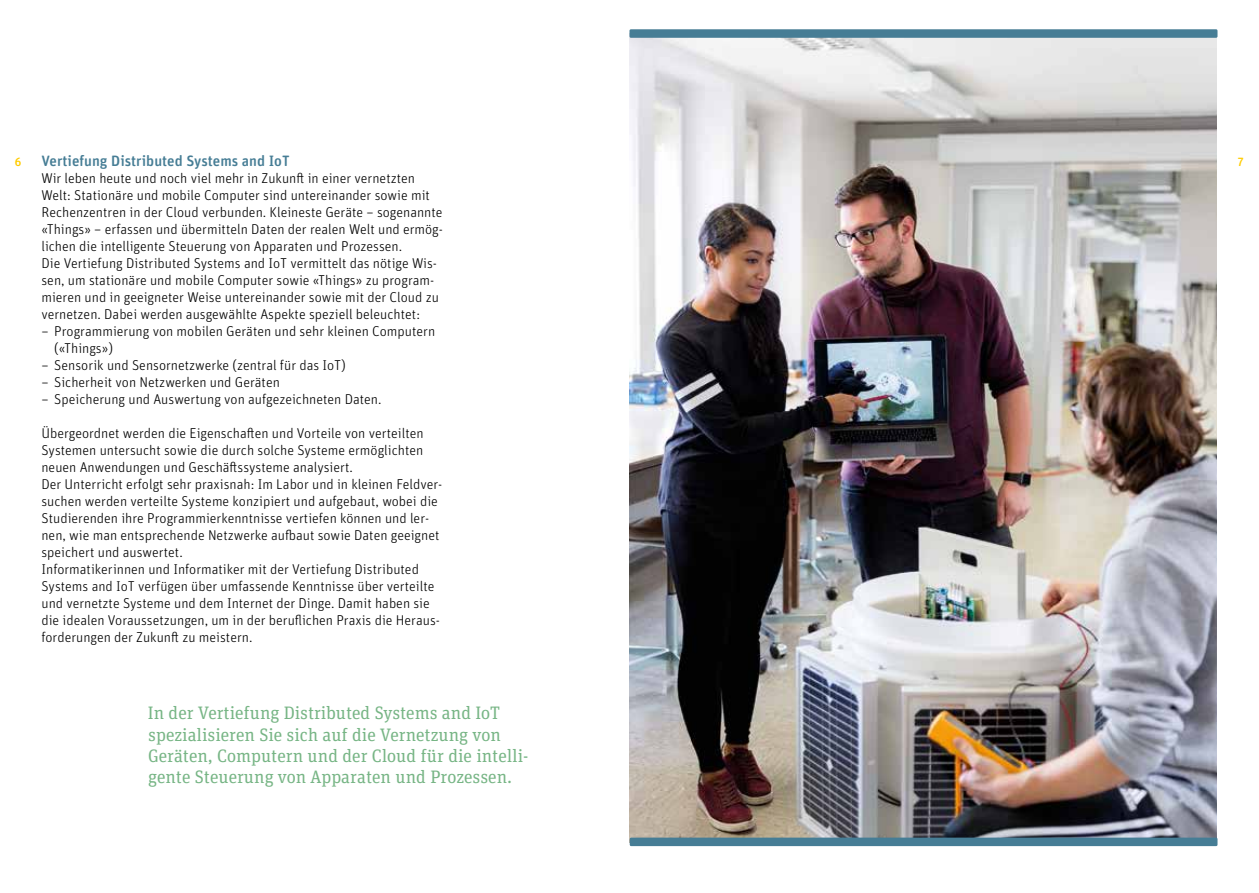
<style>
.page{position:relative;width:1259px;height:893px;background:#fff}
.page>*{position:absolute;margin:0;border:0;box-sizing:border-box;transform-origin:0 0}
.t1{font:18px/21.3px "Unit Slab Pro";color:#77b585}
.t2{font:500 15px "Unit Rounded Pro";color:#467d95}
.t3{font:300 14.25px/17px "Unit Rounded Pro";color:#000}
.t4{font:500 12px "Unit Rounded Pro";color:#fc0}
</style>
<div class="page">
<img style="left:629px;top:38px;width:587px;height:805px">
<div style="left:630px;top:838px;width:587px;height:8px;background:#467d95;border-radius:2px"></div>
<div style="left:629px;top:29px;width:588px;height:9px;background:#467d95;border-radius:2px"></div>
<p class="t4" style="left:15px;top:153px;width:8px">6</p>
<p class="t2" style="left:41px;top:150px;width:250px">Vertiefung Distributed Systems and IoT</p>
<p class="t4" style="left:1237px;top:153px;width:8px">7</p>
<p class="t3" style="left:41px;top:169px;width:403px">Wir leben heute und noch viel mehr in Zukunft in einer vernetzten Welt: Stationäre und mobile Computer sind untereinander sowie mit Rechenzentren in der Cloud verbunden. Kleineste Geräte – sogenannte «Things» – erfassen und übermitteln Daten der realen Welt und ermög&shy;lichen die intelligente Steuerung von Apparaten und Prozessen.<br>Die Vertiefung Distributed Systems and IoT vermittelt das nötige Wis&shy;sen, um stationäre und mobile Computer sowie «Things» zu program&shy;mieren und in geeigneter Weise untereinander sowie mit der Cloud zu vernetzen. Dabei werden ausgewählte Aspekte speziell beleuchtet:</p>
<p class="t3" style="left:54px;top:322px;width:382px;text-indent:-13px">– Programmierung von mobilen Geräten und sehr kleinen Computern («Things»)</p>
<p class="t3" style="left:41px;top:356px;width:306px">– Sensorik und Sensornetzwerke (zentral für das IoT)</p>
<p class="t3" style="left:41px;top:373px;width:240px">– Sicherheit von Netzwerken und Geräten</p>
<p class="t3" style="left:41px;top:390px;width:342px">– Speicherung und Auswertung von aufgezeichneten Daten.</p>
<p class="t3" style="left:41px;top:424px;width:402px">Übergeordnet werden die Eigenschaften und Vorteile von verteilten Systemen untersucht sowie die durch solche Systeme ermöglichten neuen Anwendungen und Geschäftssysteme analysiert.<br>Der Unterricht erfolgt sehr praxisnah: Im Labor und in kleinen Feldver&shy;suchen werden verteilte Systeme konzipiert und aufgebaut, wobei die Studierenden ihre Programmierkenntnisse vertiefen können und ler&shy;nen, wie man entsprechende Netzwerke aufbaut sowie Daten geeignet speichert und auswertet.<br>Informatikerinnen und Informatiker mit der Vertiefung Distributed Systems and IoT verfügen über umfassende Kenntnisse über verteilte und vernetzte Systeme und dem Internet der Dinge. Damit haben sie die idealen Voraussetzungen, um in der beruflichen Praxis die Heraus&shy;forderungen der Zukunft zu meistern.</p>
<p class="t1" style="left:148px;top:702px;width:382px">In der Vertiefung Distributed Systems and IoT spezialisieren Sie sich auf die Vernetzung von Geräten, Computern und der Cloud für die intelli&shy;gente Steuerung von Apparaten und Prozessen.</p>
</div>
